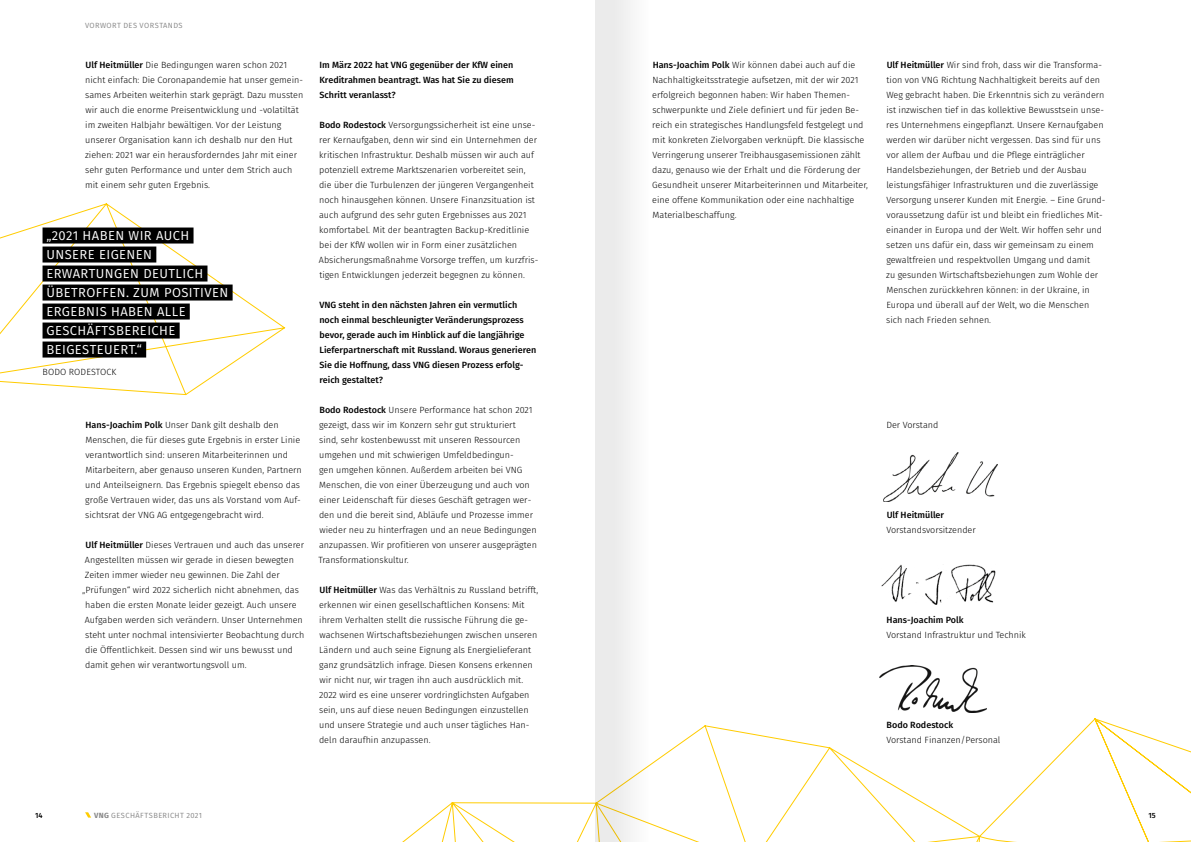
<style>
.page{position:relative;width:1191px;height:842px;background:#fff}
.page>*{position:absolute;margin:0;border:0;box-sizing:border-box;transform-origin:0 0}
.t1{font:13px/19px "Fira Sans";letter-spacing:.035em;color:#fff}
.t2{font:300 9px/15px "Fira Sans";color:#000}
.t3{font:500 9px/15px "Fira Sans";color:#000;text-align:justify}
.t4{font:7.5px "Fira Sans";letter-spacing:.05em;color:#878787}
.t5{font:500 7.5px "Fira Sans";color:#000}
.s1{font-weight:500}
.s2{font-weight:700}
</style>
<div class="page">
<svg style="left:0;top:203px;width:285px;height:193px"></svg>
<svg style="left:85px;top:718px;width:1106px;height:124px"></svg>
<div style="left:43px;top:228px;width:150px;height:16px;background:#000"></div>
<div style="left:43px;top:247px;width:113px;height:16px;background:#000"></div>
<div style="left:43px;top:266px;width:164px;height:16px;background:#000"></div>
<div style="left:43px;top:285px;width:190px;height:16px;background:#000"></div>
<div style="left:43px;top:304px;width:147px;height:16px;background:#000"></div>
<div style="left:43px;top:323px;width:137px;height:16px;background:#000"></div>
<div style="left:43px;top:342px;width:103px;height:16px;background:#000"></div>
<img style="left:883px;top:452px;width:114px;height:49px">
<img style="left:881px;top:564px;width:114px;height:41px">
<img style="left:879px;top:665px;width:107px;height:47px">
<div style="left:595px;top:0;width:56px;height:842px;background:linear-gradient(to right,#e6e6e4,#fcfcfc)"></div>
<p class="t4" style="left:85px;top:20px;width:99px">VORWORT DES VORSTANDS</p>
<p class="t2" style="left:85px;top:57px;width:220px"><span class="s1">Ulf Heitmüller</span> Die Bedingungen waren schon 2021 nicht einfach: Die Coronapandemie hat unser gemein&shy;sames Arbeiten weiterhin stark geprägt. Dazu mussten wir auch die enorme Preisentwicklung und -volatiltät im zweiten Halbjahr bewältigen. Vor der Leistung unserer Organisation kann ich deshalb nur den Hut ziehen: 2021 war ein herausforderndes Jahr mit einer sehr guten Performance und unter dem Strich auch mit einem sehr guten Ergebnis.</p>
<h1 class="t1" style="left:46px;top:226px;width:184px">„2021 HABEN WIR AUCH<br>UNSERE EIGENEN<br>ERWARTUNGEN DEUTLICH<br>ÜBETROFFEN. ZUM POSITIVEN<br>ERGEBNIS HABEN ALLE<br>GESCHÄFTSBEREICHE<br>BEIGESTEUERT.“</h1>
<p class="t2" style="left:43px;top:364px;width:75px">BODO RODESTOCK</p>
<p class="t2" style="left:85px;top:417px;width:218px"><span class="s1">Hans-Joachim Polk</span> Unser Dank gilt deshalb den Menschen, die für dieses gute Ergebnis in erster Linie verantwortlich sind: unseren Mitarbeiterinnen und Mitarbeitern, aber genauso unseren Kunden, Partnern und Anteilseignern. Das Ergebnis spiegelt ebenso das große Vertrauen wider, das uns als Vorstand vom Auf&shy;sichtsrat der VNG AG entgegengebracht wird.</p>
<p class="t2" style="left:86px;top:537px;width:220px"><span class="s1">Ulf Heitmüller</span> Dieses Vertrauen und auch das unserer</p>
<p class="t2" style="left:85px;top:552px;width:210px">Angestellten müssen wir gerade in diesen bewegten</p>
<p class="t2" style="left:85px;top:567px;width:196px">Zeiten immer wieder neu gewinnen. Die Zahl der</p>
<p class="t2" style="left:82px;top:582px;width:218px">„Prüfungen“ wird 2022 sicherlich nicht abnehmen, das</p>
<p class="t2" style="left:85px;top:597px;width:213px">haben die ersten Monate leider gezeigt. Auch unsere</p>
<p class="t2" style="left:85px;top:612px;width:219px">Aufgaben werden sich verändern. Unser Unternehmen</p>
<p class="t2" style="left:85px;top:627px;width:221px">steht unter nochmal intensivierter Beobachtung durch</p>
<p class="t2" style="left:85px;top:642px;width:209px">die Öffentlichkeit. Dessen sind wir uns bewusst und</p>
<p class="t2" style="left:85px;top:657px;width:163px">damit gehen wir verantwortungsvoll um.</p>
<p class="t3" style="left:319px;top:56px;width:196px">Im März 2022 hat VNG gegenüber der KfW einen Kreditrahmen beantragt. Was hat Sie zu diesem Schritt veranlasst?</p>
<p class="t2" style="left:319px;top:117px;width:221px"><span class="s1">Bodo Rodestock</span> Versorgungssicherheit ist eine unse&shy;rer Kernaufgaben, denn wir sind ein Unternehmen der kritischen Infrastruktur. Deshalb müssen wir auch auf potenziell extreme Marktszenarien vorbereitet sein, die über die Turbulenzen der jüngeren Vergangenheit noch hinausgehen können. Unsere Finanzsituation ist auch aufgrund des sehr guten Ergebnisses aus 2021 komfortabel. Mit der beantragten Backup-Kreditlinie bei der KfW wollen wir in Form einer zusätzlichen Absicherungsmaßnahme Vorsorge treffen, um kurzfris&shy;tigen Entwicklungen jederzeit begegnen zu können.</p>
<p class="t3" style="left:319px;top:297px;width:218px;text-align:left">VNG steht in den nächsten Jahren ein vermutlich noch einmal beschleunigter Veränderungsprozess bevor, gerade auch im Hinblick auf die langjährige Lieferpartnerschaft mit Russland. Woraus generieren Sie die Hoffnung, dass VNG diesen Prozess erfolg&shy;reich gestaltet?</p>
<p class="t2" style="left:319px;top:402px;width:220px"><span class="s1">Bodo Rodestock</span> Unsere Performance hat schon 2021 gezeigt, dass wir im Konzern sehr gut strukturiert<br>sind, sehr kostenbewusst mit unseren Ressourcen umgehen und mit schwierigen Umfeldbedingun-<br>gen umgehen können. Außerdem arbeiten bei VNG Menschen, die von einer Überzeugung und auch von einer Leidenschaft für dieses Geschäft getragen wer&shy;den und die bereit sind, Abläufe und Prozesse immer wieder neu zu hinterfragen und an neue Bedingungen anzupassen. Wir profitieren von unserer ausgeprägten Transformationskultur.</p>
<p class="t2" style="left:319px;top:582px;width:221px"><span class="s1">Ulf Heitmüller</span> Was das Verhältnis zu Russland betrifft, erkennen wir einen gesellschaftlichen Konsens: Mit ihrem Verhalten stellt die russische Führung die ge&shy;wachsenen Wirtschaftsbeziehungen zwischen unseren Ländern und auch seine Eignung als Energielieferant ganz grundsätzlich infrage. Diesen Konsens erkennen wir nicht nur, wir tragen ihn auch ausdrücklich mit.<br>2022 wird es eine unserer vordringlichsten Aufgaben sein, uns auf diese neuen Bedingungen einzustellen und unsere Strategie und auch unser tägliches Han&shy;deln daraufhin anzupassen.</p>
<p class="t2" style="left:652px;top:57px;width:217px"><span class="s1">Hans-Joachim Polk</span> Wir können dabei auch auf die Nachhaltigkeitsstrategie aufsetzen, mit der wir 2021 erfolgreich begonnen haben: Wir haben Themen&shy;schwerpunkte und Ziele definiert und für jeden Be&shy;reich ein strategisches Handlungsfeld festgelegt und mit konkreten Zielvorgaben verknüpft. Die klassische Verringerung unserer Treibhausgasemissionen zählt dazu, genauso wie der Erhalt und die Förderung der Gesundheit unserer Mitarbeiterinnen und Mitarbeiter, eine offene Kommunikation oder eine nachhaltige Materialbeschaffung.</p>
<p class="t2" style="left:886px;top:57px;width:221px"><span class="s1">Ulf Heitmüller</span> Wir sind froh, dass wir die Transforma&shy;tion von VNG Richtung Nachhaltigkeit bereits auf den Weg gebracht haben. Die Erkenntnis sich zu verändern ist inzwischen tief in das kollektive Bewusstsein unse&shy;res Unternehmens eingepflanzt. Unsere Kernaufgaben werden wir darüber nicht vergessen. Das sind für uns vor allem der Aufbau und die Pflege einträglicher Handelsbeziehungen, der Betrieb und der Ausbau leistungsfähiger Infrastrukturen und die zuverlässige Versorgung unserer Kunden mit Energie. – Eine Grund&shy;voraussetzung dafür ist und bleibt ein friedliches Mit&shy;einander in Europa und der Welt. Wir hoffen sehr und setzen uns dafür ein, dass wir gemeinsam zu einem gewaltfreien und respektvollen Umgang und damit<br>zu gesunden Wirtschaftsbeziehungen zum Wohle der Menschen zurückkehren können: in der Ukraine, in Europa und überall auf der Welt, wo die Menschen sich nach Frieden sehnen.</p>
<p class="t2" style="left:886px;top:417px;width:54px">Der Vorstand</p>
<p class="t3" style="left:886px;top:506px;width:59px">Ulf Heitmüller</p>
<p class="t2" style="left:886px;top:522px;width:91px">Vorstandsvorsitzender</p>
<p class="t3" style="left:886px;top:611px;width:78px">Hans-Joachim Polk</p>
<p class="t2" style="left:886px;top:627px;width:141px">Vorstand Infrastruktur und Technik</p>
<p class="t3" style="left:886px;top:716px;width:68px">Bodo Rodestock</p>
<p class="t2" style="left:886px;top:732px;width:116px">Vorstand Finanzen/Personal</p>
<p class="t5" style="left:35px;top:809px;width:9px">14</p>
<p class="t4" style="left:94px;top:809px;width:110px"><span class="s2">VNG</span> GESCHÄFTSBERICHT 2021</p>
<p class="t5" style="left:1148px;top:809px;width:9px">15</p>
</div>
